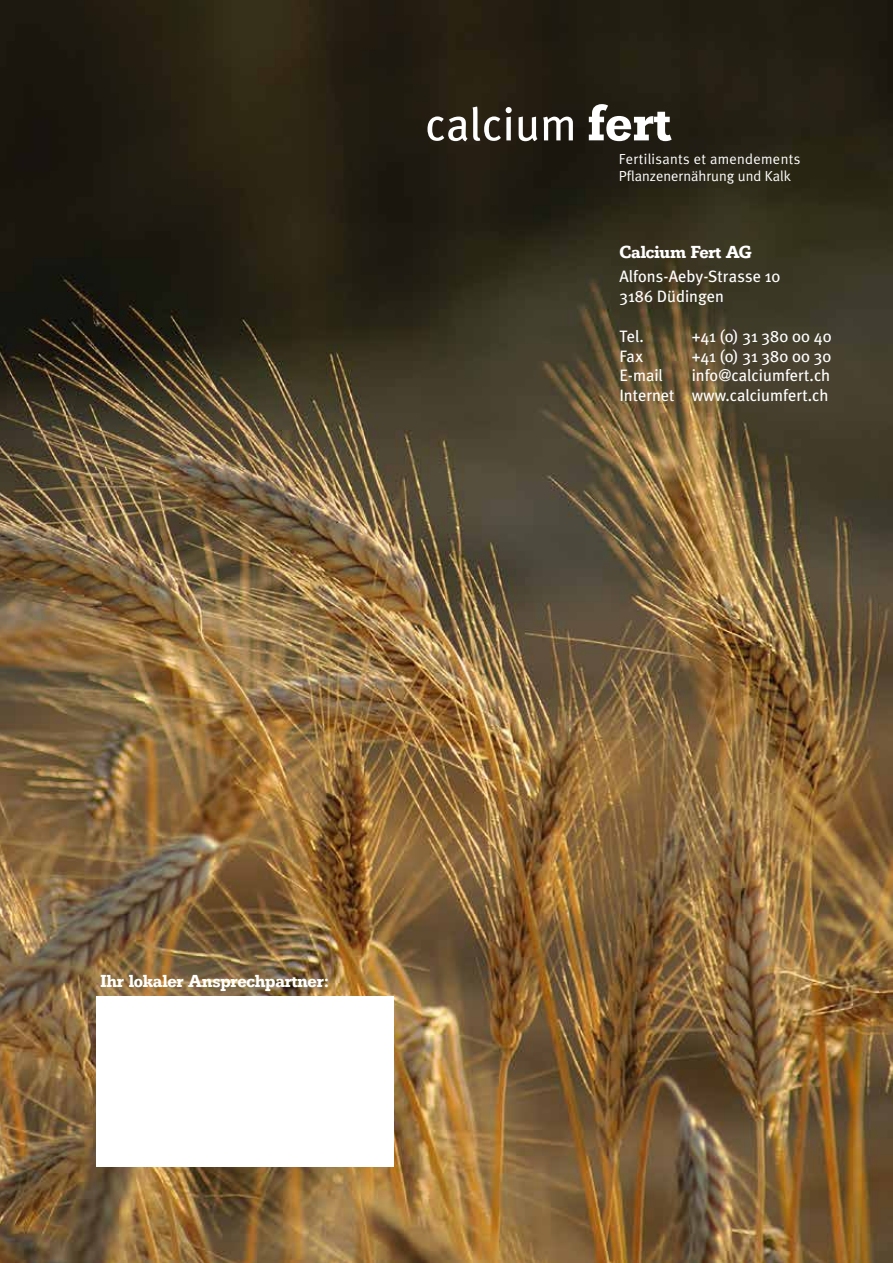
<style>
.page{position:relative;width:893px;height:1263px;background:#fff}
.page>*{position:absolute;margin:0;border:0;box-sizing:border-box;transform-origin:0 0}
.t1{font:16.5px/19.8px "Meta Plus";color:#fff}
.t2{font:500 16.5px "OS14";color:#fff}
.t3{font:14.55px "Meta Plus Normal";letter-spacing:.02em;color:#fff}
.t4{font:14.55px "Meta Plus Normal";color:#fff}
</style>
<div class="page">
<img style="left:0;top:0;width:893px;height:1263px">
<div style="left:96px;top:996px;width:297px;height:170px;background:#fff"></div>
<svg style="left:427px;top:107px;width:85px;height:34px"></svg>
<svg style="left:519px;top:117px;width:18px;height:24px"></svg>
<svg style="left:543px;top:117px;width:30px;height:23px"></svg>
<svg style="left:589px;top:104px;width:83px;height:37px"></svg>
<p class="t2" style="left:101px;top:970px;width:230px">Ihr lokaler Ansprechpartner:</p>
<p class="t3" style="left:619px;top:150px;width:183px">Fertilisants et amendements</p>
<p class="t4" style="left:619px;top:168px;width:173px">Pflanzenernährung und Kalk</p>
<p class="t2" style="left:619px;top:242px;width:134px">Calcium Fert AG</p>
<p class="t1" style="left:619px;top:267px;width:162px">Alfons-Aeby-Strasse 10<br>3186 Düdingen</p>
<p class="t1" style="left:619px;top:326px;width:26px">Tel.</p>
<p class="t1" style="left:692px;top:326px;width:141px">+41 (0) 31 380 00 40</p>
<p class="t1" style="left:619px;top:346px;width:25px">Fax</p>
<p class="t1" style="left:692px;top:346px;width:141px">+41 (0) 31 380 00 30</p>
<p class="t1" style="left:619px;top:366px;width:45px">E-mail</p>
<p class="t1" style="left:619px;top:366px;width:212px;text-align:right">info@calciumfert.ch<br>Internet www.calciumfert.ch</p>
</div>
